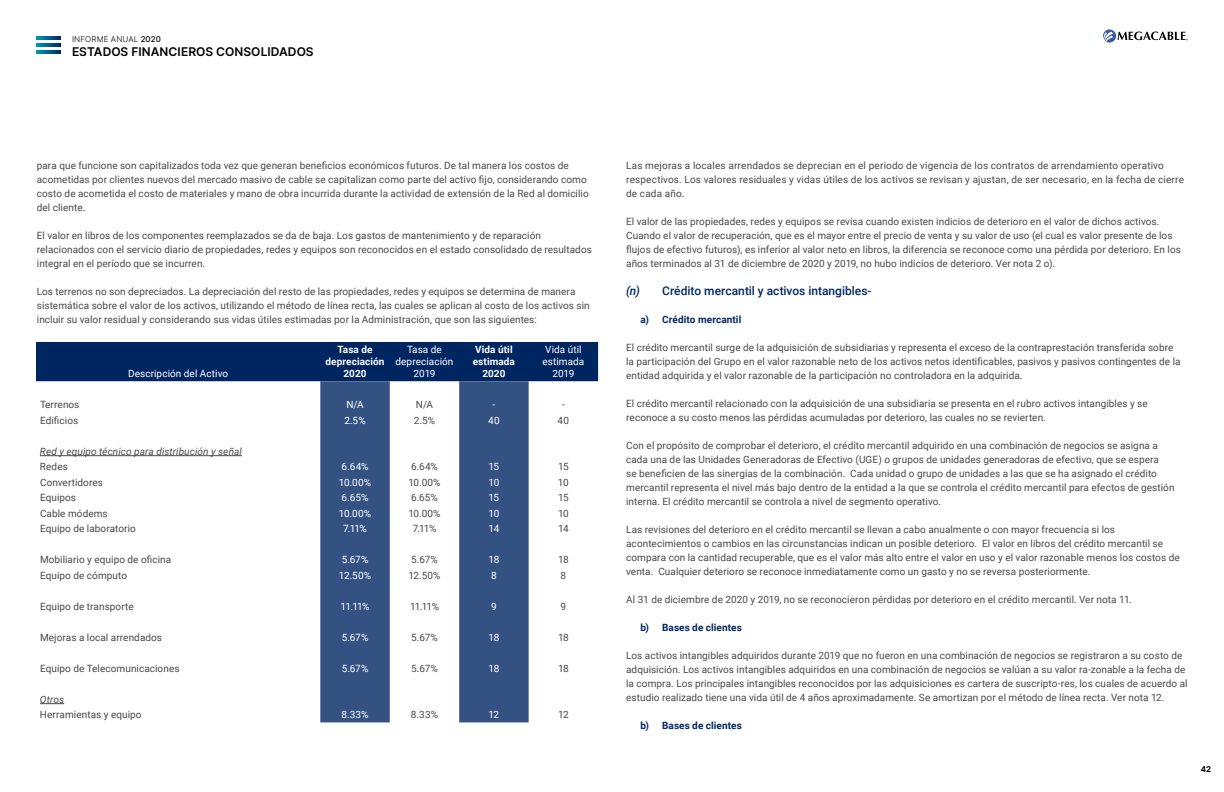
<style>
.page{position:relative;width:1224px;height:792px;background:#fff}
.page>*{position:absolute;margin:0;border:0;box-sizing:border-box;transform-origin:0 0}
.t1{font:500 12px "Roboto";color:#002661}
.t2{font:600 12px "Inter";letter-spacing:.005em;color:#000}
.t3{font:10px/14px "Roboto";letter-spacing:.005em;color:#484848}
.t4{font:10px/12px "Roboto";letter-spacing:.005em;color:#fff;text-align:center}
.t5{font:700 10px "Roboto";letter-spacing:.005em;color:#002661}
.t6{font:italic 10px "Roboto";letter-spacing:.01em;color:#484848}
.t7{font:700 10px/12px "Roboto";letter-spacing:.01em;color:#fff;text-align:center}
.t8{font:300 8px "Inter";letter-spacing:.02em;color:#000}
.t9{font:700 8px "Inter";color:#000}
.s1{font-weight:500}
.s2{font-style:italic}
</style>
<div class="page">
<div style="left:36px;top:342px;width:562px;height:39px;background:#002661"></div>
<svg style="left:320px;top:381px;width:209px;height:341px;fill:#335281"></svg>
<hr style="left:40px;top:455px;width:202px;height:1px;background:#484848">
<svg style="left:40px;top:703px;width:24px;height:1px"></svg>
<svg style="left:1103px;top:29px;width:85px;height:14px"></svg>
<svg style="left:37px;top:36px;width:23px;height:4px"></svg>
<svg style="left:37px;top:43px;width:23px;height:4px"></svg>
<svg style="left:37px;top:50px;width:23px;height:4px"></svg>
<p class="t8" style="left:72px;top:33px;width:90px">INFORME ANUAL <span class="s1">2020</span></p>
<p class="t2" style="left:72px;top:43px;width:243px">ESTADOS FINANCIEROS CONSOLIDADOS</p>
<p class="t3" style="left:37px;top:158px;width:553px">para que funcione son capitalizados toda vez que generan beneficios económicos futuros. De tal manera los costos de acometidas por clientes nuevos del mercado masivo de cable se capitalizan como parte del activo fijo, considerando como costo de acometida el costo de materiales y mano de obra incurrida durante la actividad de extensión de la Red al domicilio del cliente.</p>
<p class="t3" style="left:37px;top:228px;width:557px">El valor en libros de los componentes reemplazados se da de baja. Los gastos de mantenimiento y de reparación relacionados con el servicio diario de propiedades, redes y equipos son reconocidos en el estado consolidado de resultados integral en el período que se incurren.</p>
<p class="t3" style="left:37px;top:284px;width:554px">Los terrenos no son depreciados. La depreciación del resto de las propiedades, redes y equipos se determina de manera sistemática sobre el valor de los activos, utilizando el método de línea recta, las cuales se aplican al costo de los activos sin incluir su valor residual y considerando sus vidas útiles estimadas por la Administración, que son las siguientes:</p>
<p class="t4" style="left:128px;top:368px;width:101px">Descripción del Activo</p>
<p class="t7" style="left:326px;top:344px;width:61px">Tasa de depreciación<br>2020</p>
<p class="t4" style="left:395px;top:344px;width:60px">Tasa de depreciación<br>2019</p>
<p class="t7" style="left:473px;top:344px;width:44px">Vida útil estimada<br>2020</p>
<p class="t4" style="left:542px;top:344px;width:43px">Vida útil estimada<br>2019</p>
<p class="t3" style="left:40px;top:398px;width:41px">Terrenos</p>
<p class="t4" style="left:346px;top:399px;width:19px">N/A</p>
<p class="t3" style="left:416px;top:398px;width:19px">N/A</p>
<p class="t4" style="left:493px;top:399px;width:4px">-</p>
<p class="t3" style="left:562px;top:398px;width:4px">-</p>
<p class="t3" style="left:40px;top:413px;width:40px">Edificios</p>
<p class="t4" style="left:344px;top:414px;width:23px">2.5%</p>
<p class="t3" style="left:414px;top:413px;width:23px">2.5%</p>
<p class="t4" style="left:488px;top:414px;width:13px">40</p>
<p class="t3" style="left:558px;top:413px;width:13px">40</p>
<p class="t6" style="left:40px;top:444px;width:203px">Red y equipo técnico para distribución y señal</p>
<p class="t3" style="left:40px;top:460px;width:29px">Redes</p>
<p class="t4" style="left:342px;top:461px;width:28px">6.64%</p>
<p class="t3" style="left:411px;top:460px;width:28px">6.64%</p>
<p class="t4" style="left:489px;top:461px;width:12px">15</p>
<p class="t3" style="left:558px;top:460px;width:12px">15</p>
<p class="t3" style="left:40px;top:475px;width:65px">Convertidores</p>
<p class="t4" style="left:339px;top:476px;width:34px">10.00%</p>
<p class="t3" style="left:408px;top:475px;width:34px">10.00%</p>
<p class="t4" style="left:489px;top:476px;width:12px">10</p>
<p class="t3" style="left:558px;top:475px;width:12px">10</p>
<p class="t3" style="left:40px;top:491px;width:38px">Equipos</p>
<p class="t4" style="left:342px;top:492px;width:28px">6.65%</p>
<p class="t3" style="left:411px;top:491px;width:28px">6.65%</p>
<p class="t4" style="left:489px;top:492px;width:12px">15</p>
<p class="t3" style="left:558px;top:491px;width:12px">15</p>
<p class="t3" style="left:40px;top:506px;width:69px">Cable módems</p>
<p class="t4" style="left:339px;top:507px;width:34px">10.00%</p>
<p class="t3" style="left:408px;top:506px;width:34px">10.00%</p>
<p class="t4" style="left:489px;top:507px;width:12px">10</p>
<p class="t3" style="left:558px;top:506px;width:12px">10</p>
<p class="t3" style="left:40px;top:522px;width:97px">Equipo de laboratorio</p>
<p class="t4" style="left:343px;top:523px;width:25px">7.11%</p>
<p class="t3" style="left:413px;top:522px;width:25px">7.11%</p>
<p class="t4" style="left:489px;top:523px;width:12px">14</p>
<p class="t3" style="left:558px;top:522px;width:12px">14</p>
<p class="t3" style="left:40px;top:553px;width:133px">Mobiliario y equipo de oficina</p>
<p class="t4" style="left:342px;top:554px;width:28px">5.67%</p>
<p class="t3" style="left:411px;top:553px;width:28px">5.67%</p>
<p class="t4" style="left:489px;top:554px;width:12px">18</p>
<p class="t3" style="left:558px;top:553px;width:12px">18</p>
<p class="t3" style="left:40px;top:568px;width:89px">Equipo de cómputo</p>
<p class="t4" style="left:339px;top:569px;width:34px">12.50%</p>
<p class="t3" style="left:408px;top:568px;width:34px">12.50%</p>
<p class="t4" style="left:491px;top:569px;width:7px">8</p>
<p class="t3" style="left:561px;top:568px;width:7px">8</p>
<p class="t3" style="left:40px;top:599px;width:95px">Equipo de transporte</p>
<p class="t4" style="left:341px;top:600px;width:30px">11.11%</p>
<p class="t3" style="left:410px;top:599px;width:30px">11.11%</p>
<p class="t4" style="left:491px;top:600px;width:7px">9</p>
<p class="t3" style="left:561px;top:599px;width:7px">9</p>
<p class="t3" style="left:40px;top:630px;width:124px">Mejoras a local arrendados</p>
<p class="t4" style="left:342px;top:631px;width:28px">5.67%</p>
<p class="t3" style="left:411px;top:630px;width:28px">5.67%</p>
<p class="t4" style="left:489px;top:631px;width:12px">18</p>
<p class="t3" style="left:558px;top:630px;width:12px">18</p>
<p class="t3" style="left:40px;top:661px;width:141px">Equipo de Telecomunicaciones</p>
<p class="t4" style="left:342px;top:662px;width:28px">5.67%</p>
<p class="t3" style="left:411px;top:661px;width:28px">5.67%</p>
<p class="t4" style="left:489px;top:662px;width:12px">18</p>
<p class="t3" style="left:558px;top:661px;width:12px">18</p>
<p class="t6" style="left:40px;top:692px;width:26px">Otros</p>
<p class="t3" style="left:40px;top:708px;width:103px">Herramientas y equipo</p>
<p class="t4" style="left:342px;top:709px;width:29px">8.33%</p>
<p class="t3" style="left:411px;top:708px;width:29px">8.33%</p>
<p class="t4" style="left:489px;top:709px;width:12px">12</p>
<p class="t3" style="left:558px;top:708px;width:12px">12</p>
<p class="t3" style="left:626px;top:158px;width:559px">Las mejoras a locales arrendados se deprecian en el periodo de vigencia de los contratos de arrendamiento operativo respectivos. Los valores residuales y vidas útiles de los activos se revisan y ajustan, de ser necesario, en la fecha de cierre de cada año.</p>
<p class="t3" style="left:626px;top:214px;width:556px">El valor de las propiedades, redes y equipos se revisa cuando existen indicios de deterioro en el valor de dichos activos.<br>Cuando el valor de recuperación, que es el mayor entre el precio de venta y su valor de uso (el cual es valor presente de los flujos de efectivo futuros), es inferior al valor neto en libros, la diferencia se reconoce como una pérdida por deterioro. En los años terminados al 31 de diciembre de 2020 y 2019, no hubo indicios de deterioro. Ver nota 2 o).</p>
<p class="t1" style="left:626px;top:282px;width:247px"><span class="s2">(n)</span> Crédito mercantil y activos intangibles-</p>
<p class="t5" style="left:640px;top:312px;width:102px">a) Crédito mercantil</p>
<p class="t3" style="left:626px;top:340px;width:556px">El crédito mercantil surge de la adquisición de subsidiarias y representa el exceso de la contraprestación transferida sobre la participación del Grupo en el valor razonable neto de los activos netos identificables, pasivos y pasivos contingentes de la entidad adquirida y el valor razonable de la participación no controladora en la adquirida.</p>
<p class="t3" style="left:626px;top:396px;width:523px">El crédito mercantil relacionado con la adquisición de una subsidiaria se presenta en el rubro activos intangibles y se reconoce a su costo menos las pérdidas acumuladas por deterioro, las cuales no se revierten.</p>
<p class="t3" style="left:626px;top:438px;width:550px">Con el propósito de comprobar el deterioro, el crédito mercantil adquirido en una combinación de negocios se asigna a cada una de las Unidades Generadoras de Efectivo (UGE) o grupos de unidades generadoras de efectivo, que se espera<br>se beneficien de las sinergias de la combinación. Cada unidad o grupo de unidades a las que se ha asignado el crédito mercantil representa el nivel más bajo dentro de la entidad a la que se controla el crédito mercantil para efectos de gestión interna. El crédito mercantil se controla a nivel de segmento operativo.</p>
<p class="t3" style="left:626px;top:522px;width:555px">Las revisiones del deterioro en el crédito mercantil se llevan a cabo anualmente o con mayor frecuencia si los acontecimientos o cambios en las circunstancias indican un posible deterioro. El valor en libros del crédito mercantil se compara con la cantidad recuperable, que es el valor más alto entre el valor en uso y el valor razonable menos los costos de venta. Cualquier deterioro se reconoce inmediatamente como un gasto y no se reversa posteriormente.</p>
<p class="t3" style="left:626px;top:592px;width:507px">Al 31 de diciembre de 2020 y 2019, no se reconocieron pérdidas por deterioro en el crédito mercantil. Ver nota 11.</p>
<p class="t5" style="left:640px;top:620px;width:103px">b) Bases de clientes</p>
<p class="t3" style="left:626px;top:648px;width:563px">Los activos intangibles adquiridos durante 2019 que no fueron en una combinación de negocios se registraron a su costo de adquisición. Los activos intangibles adquiridos en una combinación de negocios se valúan a su valor ra-zonable a la fecha de la compra. Los principales intangibles reconocidos por las adquisiciones es cartera de suscripto-res, los cuales de acuerdo al estudio realizado tiene una vida útil de 4 años aproximadamente. Se amortizan por el método de línea recta. Ver nota 12.</p>
<p class="t5" style="left:640px;top:718px;width:103px">b) Bases de clientes</p>
<p class="t9" style="left:1201px;top:763px;width:12px">42</p>
</div>
